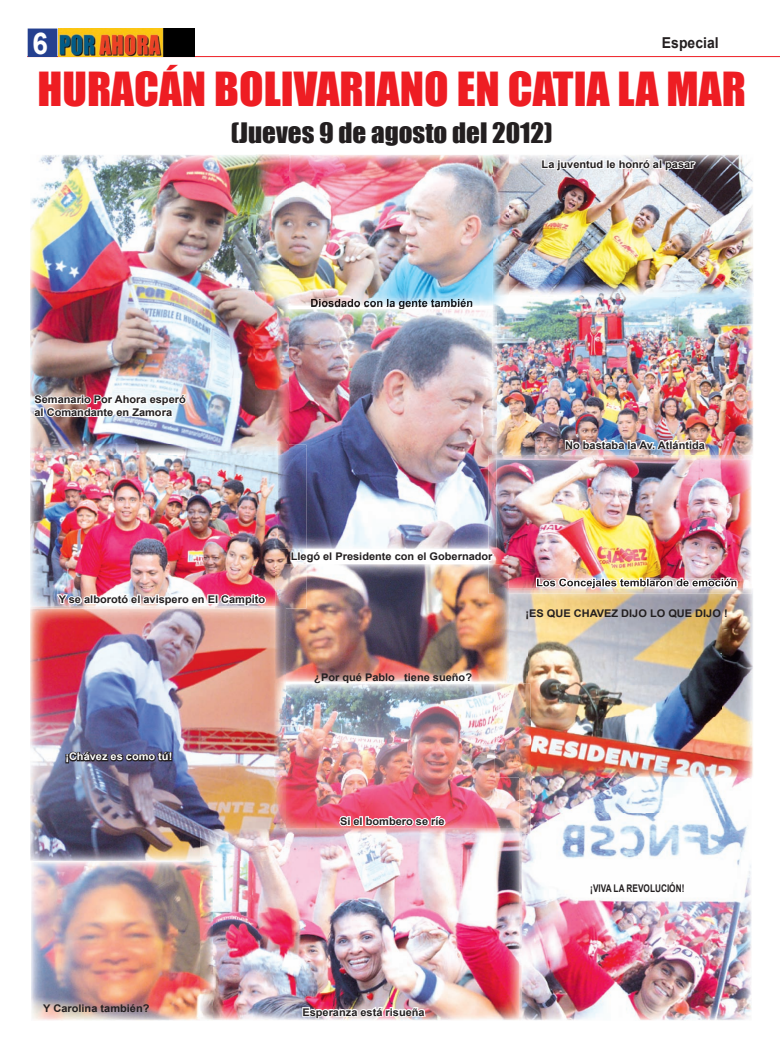
<style>
.page{position:relative;width:780px;height:1049px;background:#fff}
.page>*{position:absolute;margin:0;border:0;box-sizing:border-box;transform-origin:0 0}
.t1{font:43.2px "Impact";color:#ee1d23;scale:1.04 1}
.t2{font:700 30px "Arial";color:#fff;scale:.93 1}
.t3{font:25.9px "Impact";color:#231f20;scale:1.04 1}
.t4{font:700 15px "Arial";color:#231f20;scale:.93 1}
.t5{font:700 10.6px/12.7px "Arial";color:#231f20;scale:1.04 1}
.t6{font:700 10.6px "Arial";color:#231f20;scale:.78 1}
.t7{font:700 10.6px "Arial";color:#fff;scale:1.04 1}
</style>
<div class="page">
<img style="left:522px;top:777px;width:229px;height:243px">
<hr style="left:27px;top:56px;width:753px;height:1px;background:#ee1d23">
<div style="left:28px;top:29px;width:29px;height:27px;background:#25408f"></div>
<div style="left:28px;top:29px;width:29px;height:28px;border:1px solid #25408f"></div>
<img style="left:59px;top:29px;width:135px;height:27px">
<img style="left:30px;top:155px;width:226px;height:451px">
<img style="left:256px;top:155px;width:32px;height:290px">
<img style="left:32px;top:388px;width:157px;height:30px">
<img style="left:288px;top:155px;width:205px;height:151px">
<img style="left:257px;top:155px;width:31px;height:151px">
<img style="left:311px;top:299px;width:161px;height:7px">
<img style="left:30px;top:445px;width:248px;height:9px">
<svg style="left:57px;top:594px;width:209px;height:12px"></svg>
<img style="left:493px;top:155px;width:260px;height:301px">
<svg style="left:540px;top:155px;width:157px;height:17px"></svg>
<img style="left:493px;top:285px;width:260px;height:11px">
<img style="left:564px;top:433px;width:143px;height:20px">
<img style="left:30px;top:608px;width:191px;height:253px">
<img style="left:221px;top:608px;width:64px;height:221px">
<img style="left:31px;top:606px;width:244px;height:2px">
<img style="left:165px;top:606px;width:83px;height:1px">
<svg style="left:64px;top:745px;width:109px;height:20px;background:#4c4e6c"></svg>
<img style="left:495px;top:460px;width:256px;height:128px">
<img style="left:496px;top:456px;width:255px;height:4px">
<img style="left:721px;top:589px;width:32px;height:188px">
<img style="left:527px;top:594px;width:194px;height:123px">
<img style="left:494px;top:594px;width:33px;height:89px">
<img style="left:530px;top:717px;width:221px;height:60px">
<img style="left:508px;top:588px;width:243px;height:6px">
<svg style="left:536px;top:577px;width:201px;height:12px"></svg>
<img style="left:285px;top:565px;width:209px;height:117px">
<img style="left:275px;top:564px;width:31px;height:44px">
<img style="left:275px;top:608px;width:10px;height:74px">
<svg style="left:275px;top:606px;width:10px;height:2px"></svg>
<img style="left:488px;top:564px;width:20px;height:30px">
<img style="left:494px;top:588px;width:14px;height:94px">
<img style="left:274px;top:683px;width:245px;height:146px">
<img style="left:519px;top:777px;width:11px;height:56px">
<img style="left:494px;top:683px;width:36px;height:94px">
<svg style="left:339px;top:816px;width:106px;height:10px"></svg>
<img style="left:200px;top:833px;width:322px;height:187px">
<img style="left:200px;top:829px;width:85px;height:32px">
<img style="left:285px;top:829px;width:234px;height:4px">
<svg style="left:519px;top:829px;width:3px;height:4px"></svg>
<svg style="left:274px;top:829px;width:11px;height:4px"></svg>
<img style="left:301px;top:1000px;width:126px;height:19px">
<img style="left:31px;top:862px;width:181px;height:158px">
<img style="left:288px;top:309px;width:205px;height:236px">
<img style="left:278px;top:309px;width:10px;height:136px">
<img style="left:278px;top:445px;width:28px;height:104px">
<svg style="left:278px;top:445px;width:10px;height:9px"></svg>
<img style="left:493px;top:309px;width:3px;height:147px">
<img style="left:488px;top:456px;width:8px;height:93px">
<svg style="left:493px;top:456px;width:3px;height:4px"></svg>
<svg style="left:289px;top:545px;width:206px;height:20px"></svg>
<h2 class="t2" style="left:32px;top:23px;width:18px">6</h2>
<h3 class="t4" style="left:662px;top:33px;width:62px">Especial</h3>
<h1 class="t1" style="left:37px;top:56px;width:682px">HURACÁN BOLIVARIANO EN CATIA LA MAR</h1>
<h3 class="t3" style="left:231px;top:113px;width:311px">(Jueves 9 de agosto del 2012)</h3>
<p class="t5" style="left:541px;top:158px;width:148px">La juventud le honró al pasar</p>
<p class="t5" style="left:34px;top:393px;width:147px">Semanario Por Ahora esperó al Comandante en Zamora</p>
<p class="t5" style="left:310px;top:297px;width:158px">Diosdado con la gente también</p>
<p class="t5" style="left:565px;top:439px;width:136px">No bastaba la Av. Atlántida</p>
<p class="t5" style="left:59px;top:593px;width:200px">Y se alborotó el avispero en El Campito</p>
<p class="t5" style="left:291px;top:550px;width:195px">Llegó el Presidente con el Gobernador</p>
<p class="t5" style="left:314px;top:671px;width:153px">¿Por qué Pablo tiene sueño?</p>
<p class="t7" style="left:65px;top:750px;width:104px">¡Chávez es como tú!</p>
<p class="t5" style="left:340px;top:815px;width:102px">Si el bombero se ríe</p>
<p class="t5" style="left:525px;top:607px;width:196px">¡ES QUE CHAVEZ DIJO LO QUE DIJO !</p>
<p class="t6" style="left:590px;top:881px;width:122px">¡VIVA LA REVOLUCIÓN!</p>
<p class="t5" style="left:43px;top:1002px;width:104px">Y Carolina también?</p>
<p class="t5" style="left:302px;top:1006px;width:119px">Esperanza está risueña</p>
</div>
